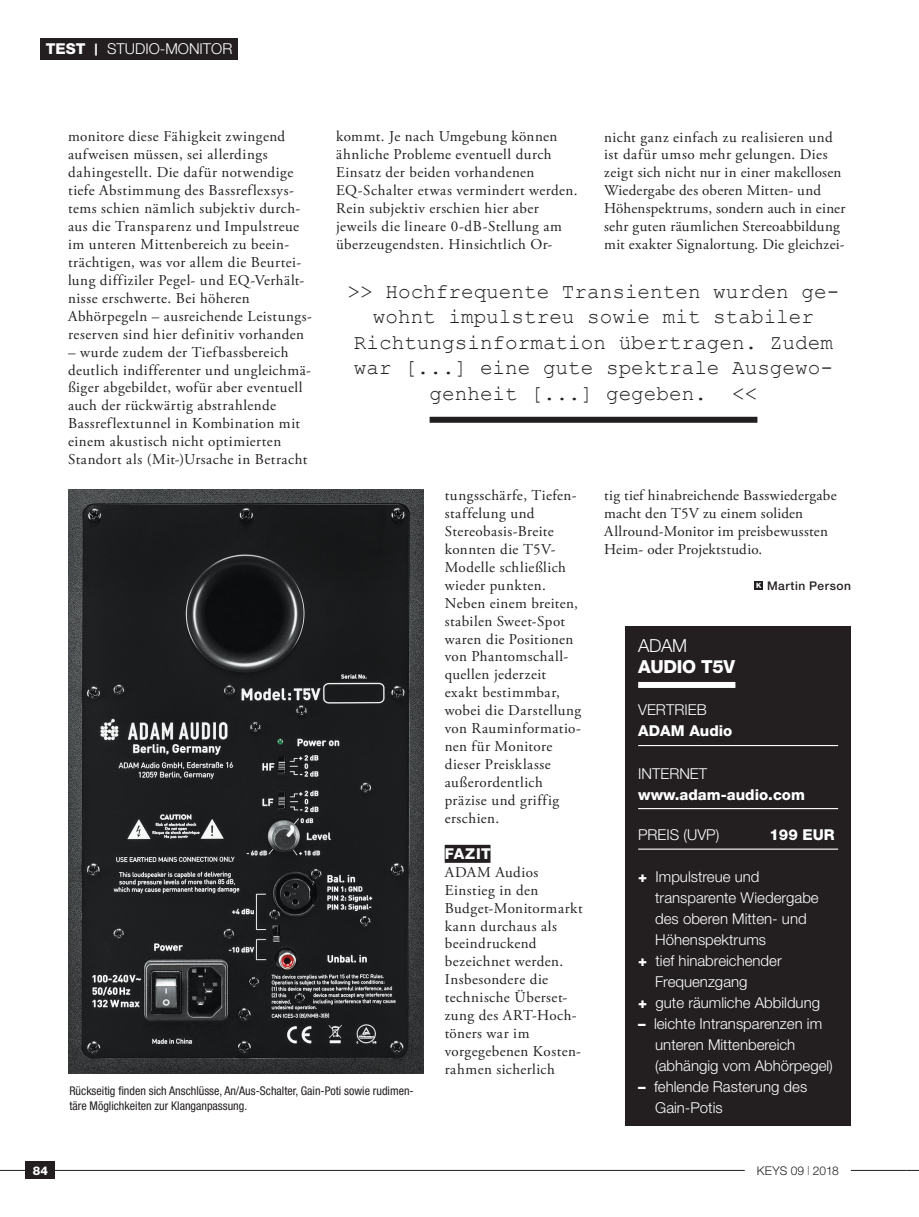
<style>
.page{position:relative;width:919px;height:1217px;background:#fff}
.page>*{position:absolute;margin:0;border:0;box-sizing:border-box;transform-origin:0 0}
.t1{font:21px/25.5px "Courier New";color:#231f20;text-align:center}
.t2{font:800 18px "Helvetica Neue LT Std";letter-spacing:-.02em;color:#fff}
.t3{font:300 18px "Helvetica Neue LT Std";color:#fff}
.t4{font:15px/17.9px "Adobe Garamond Pro";letter-spacing:.025em;color:#231f20}
.t5{font:300 15px/21px "Helvetica Neue LT Std";color:#fff}
.t6{font:800 15px "Helvetica Neue LT Std";color:#fff}
.t7{font:condensed 12px/15px "Helvetica Neue LT Std";color:#231f20}
.t8{font:500 12px "Helvetica Neue LT Std";letter-spacing:.04em;color:#231f20}
.t9{font:300 12px "Helvetica Neue LT Std";letter-spacing:-.01em;color:#231f20}
.t10{font:800 12px "Helvetica Neue LT Std";color:#fff}
.s1{font-size:12px}
.s2{font-weight:300}
.s3{font-weight:800;font-size:7.2px;color:#fff}
.s4{font-weight:800}
.s5{font-size:9px}
</style>
<div class="page">
<hr style="left:850px;top:1169px;width:56px;height:1px;background:#231f20">
<hr style="left:0;top:1169px;width:744px;height:1px;background:#231f20">
<div style="left:26px;top:1161px;width:29px;height:17px;background:#231f20"></div>
<div style="left:40px;top:38px;width:198px;height:22px;background:#231f20"></div>
<svg style="left:906px;top:1169px;width:12px;height:1px"></svg>
<div style="left:625px;top:626px;width:225px;height:499px;background:#231f20"></div>
<div style="left:638px;top:681px;width:97px;height:6px;background:#fff"></div>
<hr style="left:638px;top:744px;width:200px;height:2px;background:#fff">
<hr style="left:638px;top:807px;width:200px;height:2px;background:#fff">
<hr style="left:638px;top:848px;width:200px;height:1px;background:#fff">
<div style="left:444px;top:844px;width:46px;height:18px;background:#231f20"></div>
<div style="left:754px;top:581px;width:9px;height:8px;background:#231f20"></div>
<img style="left:68px;top:490px;width:355px;height:583px">
<div style="left:429px;top:416px;width:328px;height:6px;background:#231f20"></div>
<p class="t6" style="left:46px;top:40px;width:72px">TEST <span class="s1">|</span> <span class="s2">Stu</span></p>
<p class="t5" style="left:135px;top:38px;width:79px">dio-Monitor</p>
<p class="t4" style="left:68px;top:128px;width:245px">monitore diese Fähigkeit zwingend aufweisen müssen, sei allerdings dahingestellt. Die dafür notwendige tiefe Abstimmung des Bassreflexsys&shy;tems schien nämlich subjektiv durch&shy;aus die Transparenz und Impulstreue im unteren Mittenbereich zu beein&shy;trächtigen, was vor allem die Beurtei&shy;lung diffiziler Pegel- und EQ-Verhält&shy;nisse erschwerte. Bei höheren Abhörpegeln – ausreichende Leistungs&shy;reserven sind hier definitiv vorhanden</p>
<p class="t4" style="left:68px;top:343px;width:244px">– wurde zudem der Tiefbassbereich deutlich indifferenter und ungleichmä&shy;ßiger abgebildet, wofür aber eventuell auch der rückwärtig abstrahlende Bassreflextunnel in Kombination mit einem akustisch nicht optimierten Standort als (Mit-)Ursache in Betracht</p>
<p class="t4" style="left:336px;top:128px;width:243px">kommt. Je nach Umgebung können ähnliche Probleme eventuell durch Einsatz der beiden vorhandenen EQ-Schalter etwas vermindert werden.<br>Rein subjektiv erschien hier aber jeweils die lineare 0-dB-Stellung am überzeugendsten. Hinsichtlich Or-</p>
<p class="t4" style="left:604px;top:128px;width:243px">nicht ganz einfach zu realisieren und ist dafür umso mehr gelungen. Dies zeigt sich nicht nur in einer makellosen Wiedergabe des oberen Mitten- und Höhenspektrums, sondern auch in einer sehr guten räumlichen Stereoabbildung mit exakter Signalortung. Die gleichzei-</p>
<h1 class="t1" style="left:347px;top:277px;width:493px">&gt;&gt; Hochfrequente Transienten wurden ge&shy;wohnt impulstreu sowie mit stabiler Richtungsinformation übertragen. Zudem war [...] eine gute spektrale Ausgewo&shy;genheit [...] gegeben. &lt;&lt;</h1>
<p class="t7" style="left:69px;top:1082px;width:346px">Rückseitig finden sich Anschlüsse, An/Aus-Schalter, Gain-Poti sowie rudimen&shy;täre Möglichkeiten zur Klanganpassung.</p>
<p class="t4" style="left:444px;top:486px;width:138px">tungsschärfe, Tiefen&shy;staffelung und<br>Stereobasis-Breite konnten die T5V-<br>Modelle schließlich wieder punkten.<br>Neben einem breiten, stabilen Sweet-Spot waren die Positionen von Phantomschall&shy;quellen jederzeit exakt bestimmbar, wobei die Darstellung von Rauminformatio&shy;nen für Monitore dieser Preisklasse außerordentlich präzise und griffig erschien.</p>
<p class="t6" style="left:444px;top:844px;width:48px">Fazit</p>
<p class="t4" style="left:444px;top:863px;width:139px">ADAM Audios<br>Einstieg in den<br>Budget-Monitormarkt kann durchaus als beeindruckend bezeichnet werden.<br>Insbesondere die technische Überset&shy;zung des ART-Hoch&shy;töners war im vorgegebenen Kosten&shy;rahmen sicherlich</p>
<p class="t4" style="left:604px;top:487px;width:234px">tig tief hinabreichende Basswiedergabe macht den T5V zu einem soliden Allround-Monitor im preisbewussten Heim- oder Projektstudio.</p>
<p class="t8" style="left:756px;top:578px;width:96px"><span class="s3">K</span> Martin Person</p>
<p class="t3" style="left:638px;top:635px;width:50px">ADAM</p>
<p class="t2" style="left:638px;top:656px;width:98px">Audio T5V</p>
<p class="t5" style="left:638px;top:699px;width:70px">VERTRIEB</p>
<p class="t6" style="left:638px;top:722px;width:96px">ADAM Audio</p>
<p class="t5" style="left:638px;top:762px;width:67px">internet</p>
<p class="t6" style="left:638px;top:785px;width:168px">www.adam-audio.com</p>
<p class="t5" style="left:638px;top:823px;width:83px">Preis (UVP)</p>
<p class="t6" style="left:769px;top:825px;width:45px">199 EUR</p>
<p class="t5" style="left:638px;top:865px;width:123px"><span class="s4">+</span> Impulstreue und</p>
<p class="t5" style="left:655px;top:886px;width:165px">transparente Wiedergabe</p>
<p class="t5" style="left:655px;top:907px;width:153px">des oberen Mitten- und</p>
<p class="t5" style="left:655px;top:928px;width:112px">Höhenspektrums</p>
<p class="t5" style="left:638px;top:949px;width:145px"><span class="s4">+</span> tief hinabreichender</p>
<p class="t5" style="left:655px;top:970px;width:94px">Frequenzgang</p>
<p class="t5" style="left:638px;top:991px;width:183px"><span class="s4">+</span> gute räumliche Abbildung</p>
<p class="t5" style="left:655px;top:1012px;width:179px;text-indent:-17px"><span class="s4">–</span> leichte Intransparenzen im unteren Mittenbereich (abhängig vom Abhörpegel)</p>
<p class="t5" style="left:655px;top:1075px;width:153px;text-indent:-17px"><span class="s4">–</span> fehlende Rasterung des<br>Gain-Potis</p>
<p class="t10" style="left:33px;top:1162px;width:17px">84</p>
<p class="t9" style="left:756px;top:1162px;width:9px">KEYS</p>
<p class="t9" style="left:790px;top:1162px;width:50px">09 <span class="s5">|</span> 2018</p>
</div>
